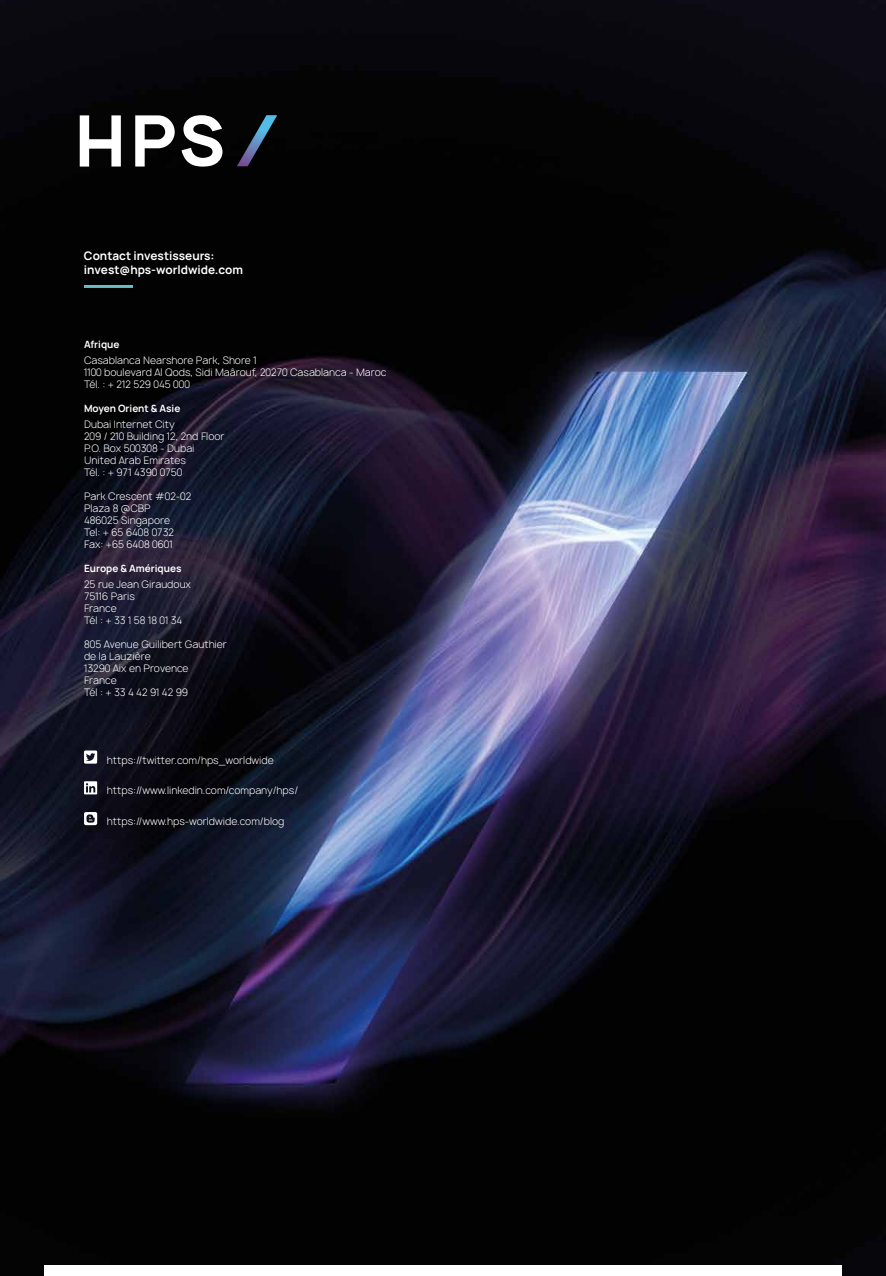
<style>
.page{position:relative;width:886px;height:1276px;background:#fff}
.page>*{position:absolute;margin:0;border:0;box-sizing:border-box;transform-origin:0 0}
.t1{font:700 11.75px/14.1px "Manrope";color:#fff}
.t2{font:300 10px/12px "Manrope";color:#fff}
.t3{font:700 10px "Manrope";color:#fff}
</style>
<div class="page">
<img style="left:0;top:0;width:886px;height:1276px">
<div style="left:44px;top:1265px;width:797px;height:11px;background:#fff"></div>
<svg style="left:84px;top:285px;width:49px;height:2px"></svg>
<svg style="left:84px;top:750px;width:13px;height:13px"></svg>
<svg style="left:84px;top:781px;width:13px;height:13px"></svg>
<svg style="left:84px;top:812px;width:13px;height:13px"></svg>
<svg style="left:80px;top:115px;width:41px;height:52px"></svg>
<svg style="left:135px;top:115px;width:40px;height:51px"></svg>
<svg style="left:181px;top:115px;width:41px;height:52px"></svg>
<svg style="left:237px;top:115px;width:40px;height:51px;background:#1c2937"></svg>
<p class="t1" style="left:84px;top:247px;width:161px">Contact investisseurs: invest@hps-worldwide.com</p>
<p class="t3" style="left:84px;top:336px;width:37px">Afrique</p>
<p class="t2" style="left:84px;top:354px;width:304px">Casablanca Nearshore Park, Shore 1<br>1100 boulevard Al Qods, Sidi Maârouf, 20270 Casablanca - Maroc<br>Tél. : + 212 529 045 000</p>
<p class="t3" style="left:84px;top:400px;width:98px">Moyen Orient &amp; Asie</p>
<p class="t2" style="left:84px;top:418px;width:142px">Dubai Internet City<br>209 / 210 Building 12, 2nd Floor<br>P.O. Box 500308 - Dubai<br>United Arab Emirates<br>Tél. : + 971 4390 0750</p>
<p class="t2" style="left:84px;top:490px;width:109px">Park Crescent #02-02<br>Plaza 8 @CBP<br>486025 Singapore<br>Tel: + 65 6408 0732<br>Fax: +65 6408 0601</p>
<p class="t3" style="left:84px;top:560px;width:99px">Europe &amp; Amériques</p>
<p class="t2" style="left:84px;top:579px;width:108px">25 rue Jean Giraudoux<br>75116 Paris<br>France<br>Tél : + 33 1 58 18 01 34</p>
<p class="t2" style="left:84px;top:639px;width:144px">805 Avenue Guilibert Gauthier de la Lauzière<br>13290 Aix en Provence<br>France<br>Tél : + 33 4 42 91 42 99</p>
<p class="t2" style="left:107px;top:754px;width:168px">https://twitter.com/hps_worldwide</p>
<p class="t2" style="left:107px;top:785px;width:193px">https://www.linkedin.com/company/hps/</p>
<p class="t2" style="left:107px;top:815px;width:179px">https://www.hps-worldwide.com/blog</p>
</div>
